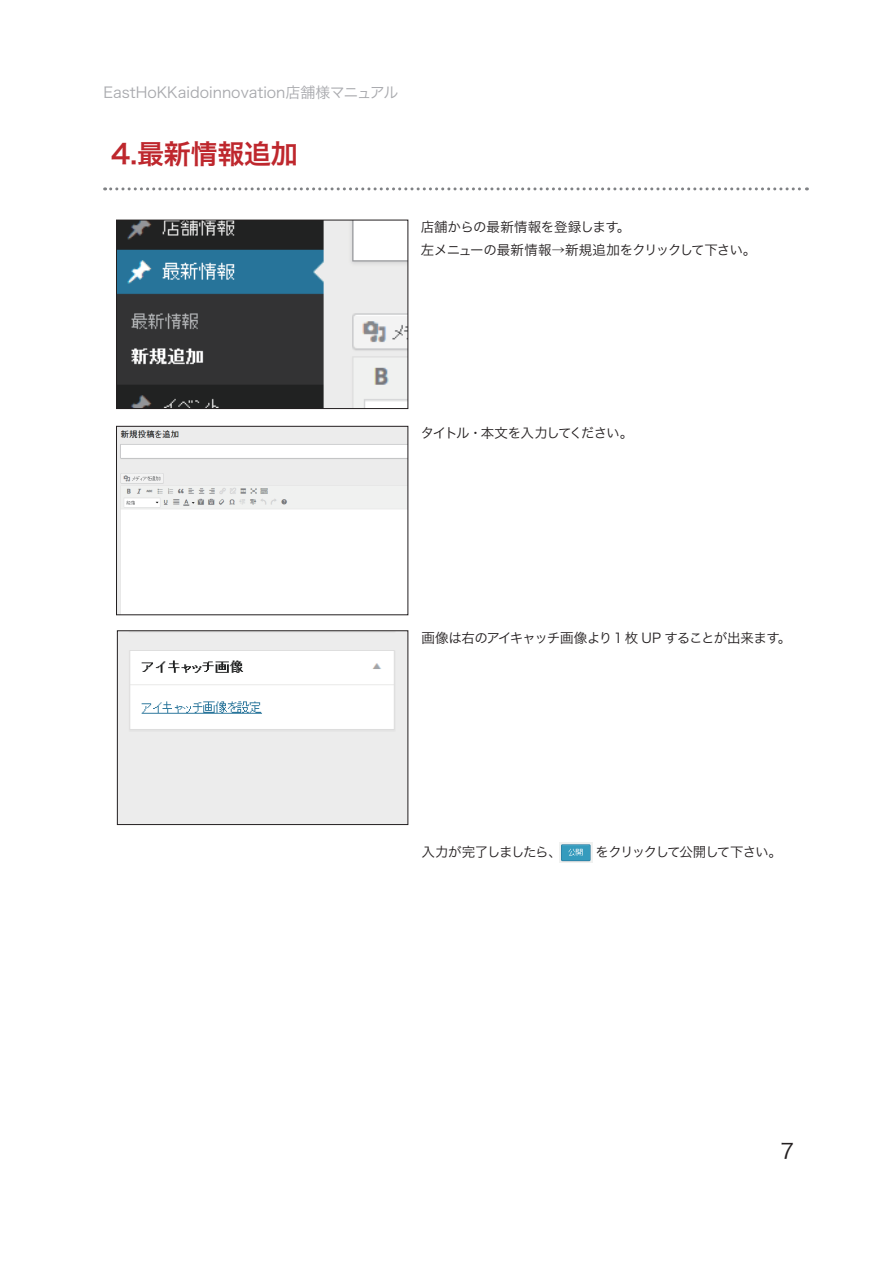
<style>
.page{position:relative;width:893px;height:1263px;background:#fff}
.page>*{position:absolute;margin:0;border:0;box-sizing:border-box;transform-origin:0 0}
.t1{font:27px "Hira Kaku Pro W6";letter-spacing:-.01em;color:#be272d}
.t2{font:21px "Hira Kaku Pro W3";color:#231f20}
.t3{font:15px "Hira Kaku Pro W3";color:#a8a9ad}
.t4{font:13.5px/23.7px "Hira Kaku Pro W3";letter-spacing:-.025em;color:#231f20}
.t5{font:13.5px "Hira Kaku Pro W3";letter-spacing:-.055em;color:#231f20}
.t6{font:13.5px "Hira Kaku Pro W3";letter-spacing:-.095em;color:#231f20}
.t7{font:13.5px "Hira Kaku Pro W3";letter-spacing:-.09em;color:#231f20}
</style>
<div class="page">
<svg style="left:105px;top:187px;width:702px;height:3px"></svg>
<img style="left:118px;top:222px;width:288px;height:185px">
<div style="left:116px;top:220px;width:292px;height:189px;border:1px solid #231f20"></div>
<img style="left:118px;top:428px;width:288px;height:185px">
<div style="left:116px;top:426px;width:292px;height:189px;border:1px solid #231f20"></div>
<img style="left:559px;top:843px;width:33px;height:20px">
<img style="left:119px;top:633px;width:287px;height:190px">
<div style="left:117px;top:631px;width:291px;height:194px;border:1px solid #231f20"></div>
<p class="t3" style="left:103px;top:81px;width:297px">EastHoKKaidoinnovation店舗様マニュアル</p>
<h1 class="t1" style="left:111px;top:131px;width:188px">4.最新情報追加</h1>
<p class="t4" style="left:421px;top:214px;width:337px">店舗からの最新情報を登録します<br>左メニューの最新情報→新規追加をクリックして下さい。</p>
<p class="t5" style="left:617px;top:216px;width:15px">。</p>
<p class="t7" style="left:421px;top:422px;width:214px">タイトル・本文を入力してください。</p>
<p class="t5" style="left:421px;top:627px;width:360px">画像は右のアイキャッチ画像より1 枚 UP することが出来ます</p>
<p class="t5" style="left:778px;top:627px;width:15px">。</p>
<p class="t6" style="left:421px;top:841px;width:362px">入力が完了しましたら、　　　をクリックして公開して下さい。</p>
<h2 class="t2" style="left:780px;top:1135px;width:15px">7</h2>
</div>
